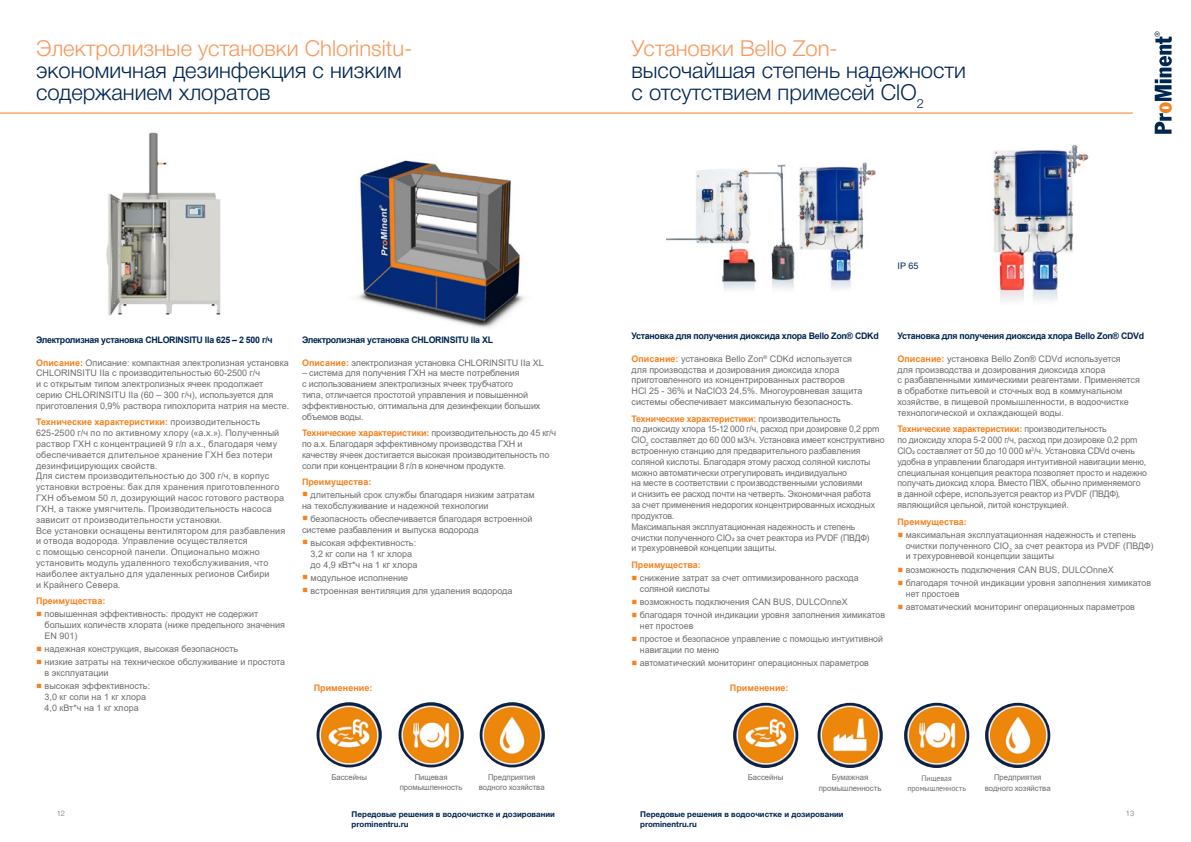
<style>
.page{position:relative;width:1191px;height:842px;background:#fff}
.page>*{position:absolute;margin:0;border:0;box-sizing:border-box;transform-origin:0 0}
.t1{font:300 22px/22px "Helvetica Neue Cyr";color:#002652}
.t2{font:300 22px "Helvetica Neue Cyr";color:#f7985c}
.t3{font:9px/10.8px "Arial";color:#6c6d70}
.t4{font:9px/10.8px "Arial";letter-spacing:.02em;color:#6c6d70}
.t5{font:700 9px "Arial";letter-spacing:-.03em;color:#002552}
.t6{font:700 9px "Arial";color:#f5821f}
.t7{font:9px "Arial";color:#002652}
.t8{font:8px/10.8px "Arial";letter-spacing:-.005em;color:#6c6d70;text-align:center}
.t9{font:700 8px/9.6px "Helvetica Neue Cyr";color:#002652}
.t10{font:8px/10.8px "PT Sans";letter-spacing:-.01em;color:#6c6d70;text-align:center}
.t11{font:300 7.5px "Helvetica Neue Cyr";color:#6d6e71}
.s1{font-weight:700;color:#f5821f}
.s2{color:#f58220}
</style>
<div class="page">
<hr style="left:0;top:113px;width:1132px;height:1px;background:#f58220">
<svg style="left:1154px;top:31px;width:17px;height:103px"></svg>
<img style="left:357px;top:160px;width:167px;height:168px">
<img style="left:106px;top:132px;width:115px;height:184px">
<img style="left:992px;top:144px;width:97px;height:157px">
<img style="left:666px;top:162px;width:210px;height:128px">
<img style="left:400px;top:703px;width:62px;height:63px">
<img style="left:481px;top:703px;width:62px;height:63px">
<img style="left:318px;top:703px;width:62px;height:63px">
<img style="left:905px;top:704px;width:63px;height:63px">
<img style="left:986px;top:704px;width:63px;height:63px">
<img style="left:734px;top:704px;width:63px;height:63px">
<img style="left:819px;top:704px;width:62px;height:63px">
<div style="left:393px;top:696px;width:76px;height:77px;border:6px solid #fff;border-radius:50%"></div>
<div style="left:474px;top:696px;width:76px;height:77px;border:6px solid #fff;border-radius:50%"></div>
<div style="left:311px;top:696px;width:76px;height:77px;border:6px solid #fff;border-radius:50%"></div>
<div style="left:898px;top:697px;width:77px;height:77px;border:6px solid #fff;border-radius:50%"></div>
<div style="left:979px;top:697px;width:77px;height:77px;border:6px solid #fff;border-radius:50%"></div>
<div style="left:727px;top:697px;width:77px;height:77px;border:6px solid #fff;border-radius:50%"></div>
<div style="left:812px;top:697px;width:76px;height:77px;border:6px solid #fff;border-radius:50%"></div>
<h1 class="t2" style="left:36px;top:36px;width:378px">Электролизные установки Chlorinsitu-</h1>
<h1 class="t1" style="left:36px;top:60px;width:367px">экономичная дезинфекция с низким содержанием хлоратов</h1>
<h1 class="t2" style="left:631px;top:36px;width:208px">Установки Bello Zon-</h1>
<h1 class="t1" style="left:631px;top:60px;width:336px">высочайшая степень надежности с отсутствием примесей ClO<sub>2</sub></h1>
<p class="t7" style="left:897px;top:259px;width:22px">IP 65</p>
<p class="t5" style="left:36px;top:333px;width:238px">Электролизная установка CHLORINSITU IIa 625 – 2 500 г/ч</p>
<p class="t3" style="left:36px;top:357px;width:255px"><span class="s1">Описание:</span> Описание: компактная электролизная установка CHLORINSITU IIа с производительностью 60-2500 г/ч<br>и с открытым типом электролизных ячеек продолжает серию CHLORINSITU IIа (60 – 300 г/ч), используется для приготовления 0,9% раствора гипохлорита натрия на месте.</p>
<p class="t4" style="left:36px;top:417px;width:251px"><span class="s1">Технические характеристики:</span> производительность 625-2500 г/ч по по активному хлору («а.х.»). Полученный раствор ГХН с концентрацией 9 г/л а.х., благодаря чему обеспечивается длительное хранение ГХН без потери дезинфицирующих свойств.<br>Для систем производительностью до 300 г/ч, в корпус установки встроены: бак для хранения приготовленного ГХН объемом 50 л, дозирующий насос готового раствора ГХН, а также умягчитель. Производительность насоса зависит от производительности установки.<br>Все установки оснащены вентилятором для разбавления и отвода водорода. Управление осуществляется<br>с помощью сенсорной панели. Опционально можно установить модуль удаленного техобслуживания, что наиболее актуально для удаленных регионов Сибири<br>и Крайнего Севера.</p>
<p class="t6" style="left:36px;top:595px;width:71px">Преимущества:</p>
<p class="t3" style="left:45px;top:609px;width:242px;text-indent:-9px"><span class="s2">○</span> повышенная эффективность: продукт не содержит больших количеств хлората (ниже предельного значения<br>EN 901)</p>
<p class="t3" style="left:36px;top:644px;width:204px"><span class="s2">○</span> надежная конструкция, высокая безопасность</p>
<p class="t3" style="left:45px;top:657px;width:242px;text-indent:-9px"><span class="s2">○</span> низкие затраты на техническое обслуживание и простота в эксплуатации</p>
<p class="t3" style="left:36px;top:681px;width:116px;text-align:center"><span class="s2">○</span> высокая эффективность:<br>3,0 кг соли на 1 кг хлора<br>4,0 кВт*ч на 1 кг хлора</p>
<p class="t5" style="left:302px;top:333px;width:193px">Электролизная установка CHLORINSITU IIa XL</p>
<p class="t3" style="left:302px;top:357px;width:243px"><span class="s1">Описание:</span> электролизная установка CHLORINSITU IIa XL</p>
<p class="t3" style="left:302px;top:368px;width:240px">– система для получения ГХН на месте потребления<br>с использованием электролизных ячеек трубчатого<br>типа, отличается простотой управления и повышенной эффективностью, оптимальна для дезинфекции больших объемов воды.</p>
<p class="t3" style="left:302px;top:427px;width:256px"><span class="s1">Технические характеристики:</span> производительность до 45 кг/ч по а.х. Благодаря эффективному производства ГХН и качеству ячеек достигается высокая производительность по соли при концентрации 8 г/л в конечном продукте.</p>
<p class="t6" style="left:302px;top:476px;width:71px">Преимущества:</p>
<p class="t3" style="left:302px;top:490px;width:234px"><span class="s2">○</span> длительный срок службы благодаря низким затратам на техобслуживание и надежной технологии</p>
<p class="t3" style="left:302px;top:514px;width:232px"><span class="s2">○</span> безопасность обеспечивается благодаря встроенной системе разбавления и выпуска водорода</p>
<p class="t3" style="left:310px;top:538px;width:108px;text-indent:-9px"><span class="s2">○</span> высокая эффективность:<br>3,2 кг соли на 1 кг хлора до 4,9 кВт*ч на 1 кг хлора</p>
<p class="t3" style="left:302px;top:573px;width:107px"><span class="s2">○</span> модульное исполнение</p>
<p class="t3" style="left:302px;top:586px;width:212px"><span class="s2">○</span> встроенная вентиляция для удаления водорода</p>
<p class="t5" style="left:631px;top:329px;width:249px">Установка для получения диоксида хлора Bello Zon® CDKd</p>
<p class="t3" style="left:631px;top:353px;width:232px"><span class="s1">Описание:</span> установка Bello Zon<sup>®</sup> CDKd используется для производства и дозирования диоксида хлора приготовленного из концентрированных растворов<br>HCl 25 - 36% и NaClO3 24,5%. Многоуровневая защита системы обеспечивает максимальную безопасность.</p>
<p class="t3" style="left:631px;top:413px;width:255px"><span class="s1">Технические характеристики:</span> производительность<br>по диоксиду хлора 15-12 000 г/ч, расход при дозировке 0,2 ppm ClO<sub>2</sub> составляет до 60 000 м3/ч. Установка имеет конструктивно встроенную станцию для предварительного разбавления соляной кислоты. Благодаря этому расход соляной кислоты можно автоматически отрегулировать индивидуально<br>на месте в соответствии с производственными условиями<br>и снизить ее расход почти на четверть. Экономичная работа<br>за счет применения недорогих концентрированных исходных продуктов.<br>Максимальная эксплуатационная надежность и степень очистки полученного CIO2 за счет реактора из PVDF (ПВДФ)<br>и трехуровневой концепции защиты.</p>
<p class="t6" style="left:631px;top:558px;width:71px">Преимущества:</p>
<p class="t3" style="left:640px;top:572px;width:220px;text-indent:-8px"><span class="s2">○</span> снижение затрат за счет оптимизированного расхода соляной кислоты</p>
<p class="t3" style="left:631px;top:596px;width:218px"><span class="s2">○</span> возможность подключения CAN BUS, DULCOnneX</p>
<p class="t3" style="left:640px;top:610px;width:247px;text-indent:-8px"><span class="s2">○</span> благодаря точной индикации уровня заполнения химикатов нет простоев</p>
<p class="t3" style="left:640px;top:634px;width:245px;text-indent:-8px"><span class="s2">○</span> простое и безопасное управление с помощью интуитивной навигации по меню</p>
<p class="t3" style="left:631px;top:658px;width:239px"><span class="s2">○</span> автоматический мониторинг операционных параметров</p>
<p class="t6" style="left:314px;top:682px;width:60px">Применение:</p>
<p class="t6" style="left:730px;top:681px;width:60px">Применение:</p>
<p class="t5" style="left:897px;top:329px;width:248px">Установка для получения диоксида хлора Bello Zon® CDVd</p>
<p class="t3" style="left:897px;top:353px;width:244px"><span class="s1">Описание:</span> установка Bello Zon® CDVd используется<br>для производства и дозирования диоксида хлора<br>с разбавленными химическими реагентами. Применяется в обработке питьевой и сточных вод в коммунальном хозяйстве, в пищевой промышленности, в водоочистке технологической и охлаждающей воды.</p>
<p class="t3" style="left:897px;top:424px;width:251px"><span class="s1">Технические характеристики:</span> производительность<br>по диоксиду хлора 5-2 000 г/ч, расход при дозировке 0,2 ppm ClO2 составляет от 50 до 10 000 м<sup>3</sup>/ч. Установка CDVd очень удобна в управлении благодаря интуитивной навигации меню, специальная концепция реактора позволяет просто и надежно получать диоксид хлора. Вместо ПВХ, обычно применяемого в данной сфере, используется реактор из PVDF (ПВДФ), являющийся цельной, литой конструкцией.</p>
<p class="t6" style="left:897px;top:515px;width:71px">Преимущества:</p>
<p class="t3" style="left:906px;top:529px;width:249px;text-indent:-8px"><span class="s2">○</span> максимальная эксплуатационная надежность и степень очистки полученного CIO<sub>2</sub> за счет реактора из PVDF (ПВДФ) и трехуровневой концепции защиты</p>
<p class="t3" style="left:897px;top:564px;width:218px"><span class="s2">○</span> возможность подключения CAN BUS, DULCOnneX</p>
<p class="t3" style="left:906px;top:577px;width:247px;text-indent:-8px"><span class="s2">○</span> благодаря точной индикации уровня заполнения химикатов нет простоев</p>
<p class="t3" style="left:897px;top:601px;width:239px"><span class="s2">○</span> автоматический мониторинг операционных параметров</p>
<p class="t8" style="left:331px;top:771px;width:37px">Бассейны</p>
<p class="t10" style="left:907px;top:772px;width:60px">Пищевая промышленность</p>
<p class="t8" style="left:400px;top:771px;width:64px">Пищевая промышленность</p>
<p class="t8" style="left:479px;top:771px;width:67px">Предприятия водного хозяйства</p>
<p class="t8" style="left:984px;top:772px;width:67px">Предприятия водного хозяйства</p>
<p class="t8" style="left:748px;top:772px;width:37px">Бассейны</p>
<p class="t8" style="left:818px;top:772px;width:64px">Бумажная промышленность</p>
<p class="t11" style="left:57px;top:809px;width:10px">12</p>
<p class="t9" style="left:640px;top:809px;width:205px">Передовые решения в водоочистке и дозировании</p>
<p class="t11" style="left:1126px;top:809px;width:10px">13</p>
<p class="t9" style="left:640px;top:819px;width:58px">prominentru.ru</p>
<p class="t9" style="left:351px;top:809px;width:205px">Передовые решения в водоочистке и дозировании prominentru.ru</p>
</div>
